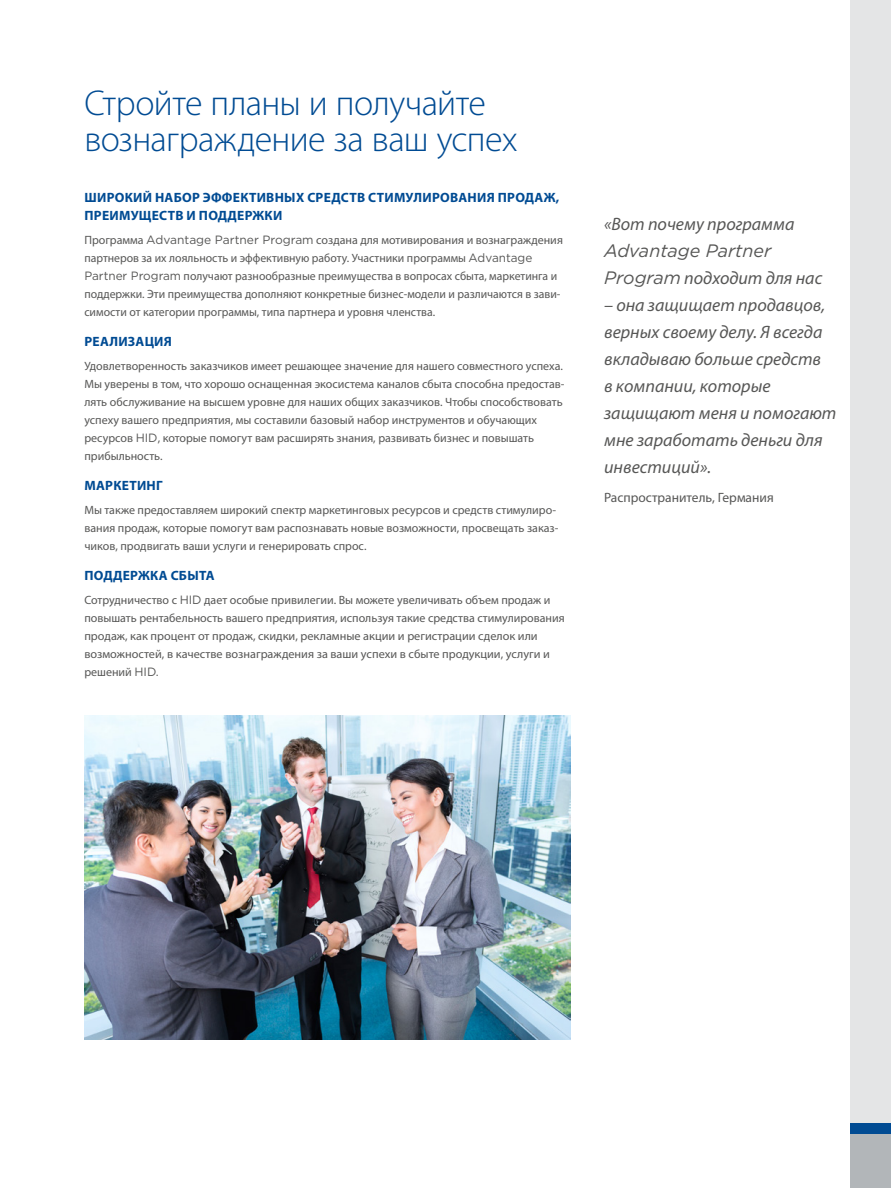
<style>
.page{position:relative;width:891px;height:1188px;background:#fff}
.page>*{position:absolute;margin:0;border:0;box-sizing:border-box;transform-origin:0 0}
.Bullet_lead{font:300 36px/36px "Myriad Pro";letter-spacing:-.015em;color:#004b93}
.Bullet_lead-2{font:italic 18px/27px "Myriad Pro";color:#575756}
.Body{font:700 13.5px/17.2px "Myriad Pro";letter-spacing:.02em;color:#004b93}
.Quote_author{font:13.5px "Myriad Pro";color:#575756}
.Body-2{font:12px/18px "Myriad Pro";color:#575756}
.s1{font-family:"Gotham"}
</style>
<div class="page">
<div style="left:850px;top:0;width:41px;height:1126px;background:#e4e5e6"></div>
<div style="left:850px;top:1134px;width:41px;height:54px;background:#b2b6b9"></div>
<div style="left:850px;top:1123px;width:41px;height:11px;background:#004b93"></div>
<img style="left:84px;top:715px;width:486px;height:324px">
<p class="Bullet_lead" style="left:84px;top:86px;width:435px">Стройте планы и получайте вознаграждение за ваш успех</p>
<p class="Body" style="left:85px;top:189px;width:476px">ШИРОКИЙ НАБОР ЭФФЕКТИВНЫХ СРЕДСТВ СТИМУЛИРОВАНИЯ ПРОДАЖ,<br>ПРЕИМУЩЕСТВ И ПОДДЕРЖКИ</p>
<p class="Body-2" style="left:84px;top:231px;width:480px">Программа <span class="s1">Advantage Partner Program</span> создана для мотивирования и вознаграждения партнеров за их лояльность и эффективную работу. Участники программы <span class="s1">Advantage Partner Program</span> получают разнообразные преимущества в вопросах сбыта, маркетинга и поддержки. Эти преимущества дополняют конкретные бизнес-модели и различаются в зави&shy;симости от категории программы, типа партнера и уровня членства.</p>
<p class="Body" style="left:85px;top:332px;width:89px">РЕАЛИЗАЦИЯ</p>
<p class="Body-2" style="left:84px;top:357px;width:482px">Удовлетворенность заказчиков имеет решающее значение для нашего совместного успеха.<br>Мы уверены в том, что хорошо оснащенная экосистема каналов сбыта способна предостав&shy;лять обслуживание на высшем уровне для наших общих заказчиков. Чтобы способствовать успеху вашего предприятия, мы составили базовый набор инструментов и обучающих ресурсов <span class="s1">HID</span>, которые помогут вам расширять знания, развивать бизнес и повышать прибыльность.</p>
<p class="Body" style="left:85px;top:476px;width:80px">МАРКЕТИНГ</p>
<p class="Body-2" style="left:84px;top:501px;width:476px">Мы также предоставляем широкий спектр маркетинговых ресурсов и средств стимулиро&shy;вания продаж, которые помогут вам распознавать новые возможности, просвещать заказ&shy;чиков, продвигать ваши услуги и генерировать спрос.</p>
<p class="Body" style="left:85px;top:566px;width:132px">ПОДДЕРЖКА СБЫТА</p>
<p class="Body-2" style="left:84px;top:591px;width:482px">Сотрудничество с <span class="s1">HID</span> дает особые привилегии. Вы можете увеличивать объем продаж и повышать рентабельность вашего предприятия, используя такие средства стимулирования продаж, как процент от продаж, скидки, рекламные акции и регистрации сделок или возможностей, в качестве вознаграждения за ваши успехи в сбыте продукции, услуги и решений <span class="s1">HID.</span></p>
<p class="Bullet_lead-2" style="left:604px;top:210px;width:220px">«Вот почему программа<br><span class="s1">Advantage Partner<br>Program</span> подходит для нас</p>
<p class="Bullet_lead-2" style="left:604px;top:291px;width:234px">– она защищает продавцов, верных своему делу. Я всегда вкладываю больше средств<br>в компании, которые защищают меня и помогают мне заработать деньги для инвестиций».</p>
<p class="Quote_author" style="left:604px;top:489px;width:171px">Распространитель, Германия</p>
</div>
